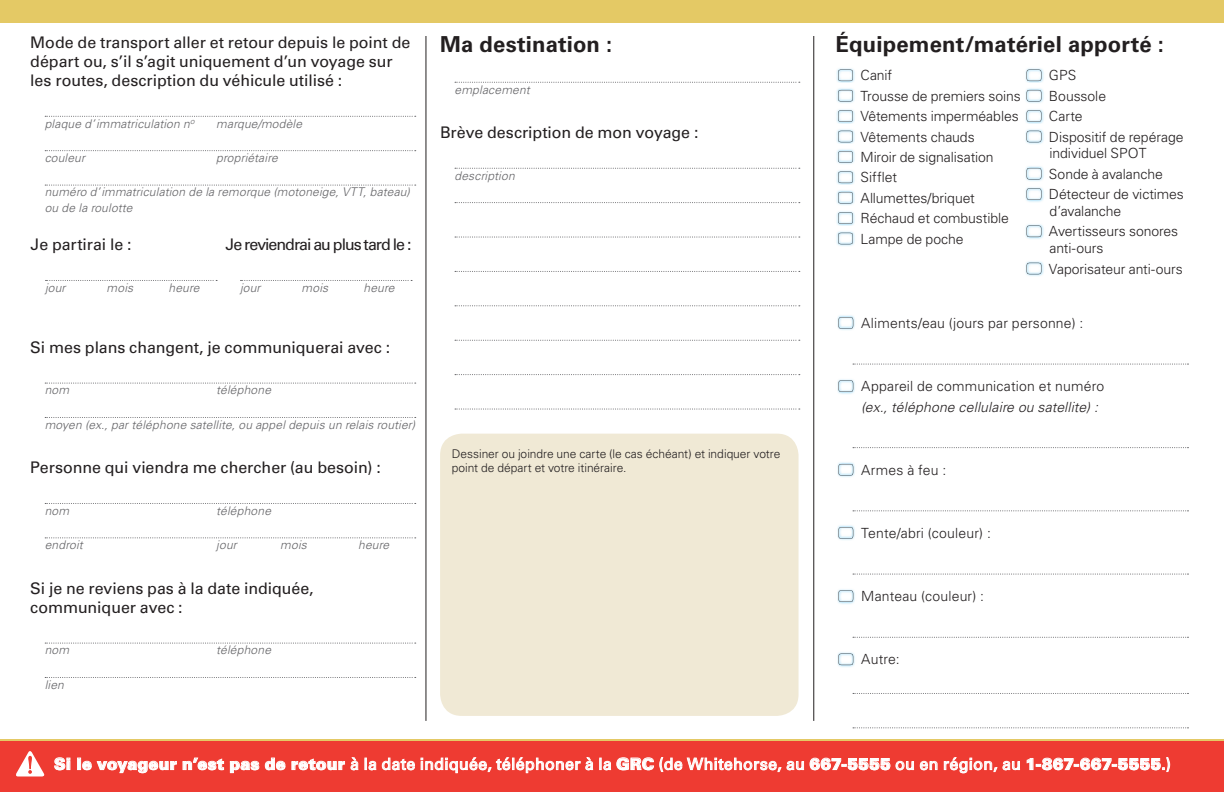
<style>
.page{position:relative;width:1224px;height:792px;background:#fff}
.page>*{position:absolute;margin:0;border:0;box-sizing:border-box;transform-origin:0 0}
.t1{font:700 22px "Univers LT Std";letter-spacing:.01em;color:#231f20}
.t2{font:16px/19.2px "Univers LT Std";letter-spacing:-.005em;color:#231f20}
.t3{font:16px "Univers LT Std";letter-spacing:.015em;color:#fff}
.t4{font:16px "Univers LT Std";letter-spacing:-.065em;color:#231f20}
.t5{font:300 14px/20.4px "Univers LT Std";letter-spacing:-.005em;color:#231f20}
.t6{font:300 14px "Univers LT Std";letter-spacing:.015em;color:#231f20}
.t7{font:italic 300 14px "Univers LT Std";letter-spacing:.01em;color:#231f20}
.t8{font:italic 300 12px/16px "Univers LT Std";letter-spacing:.015em;color:#636366}
.t9{font:300 12px/14.4px "Univers LT Std";color:#231f20}
.s1{font-weight:900}
</style>
<div class="page">
<div style="left:0;top:740px;width:1224px;height:52px;background:#ee3b32"></div>
<svg style="left:54px;top:757px;width:16px;height:13px"></svg>
<div style="left:77px;top:758px;width:4px;height:12px;border:1px solid #fff"></div>
<svg style="left:82px;top:761px;width:95px;height:12px"></svg>
<svg style="left:183px;top:758px;width:41px;height:12px"></svg>
<svg style="left:230px;top:761px;width:29px;height:12px"></svg>
<svg style="left:265px;top:758px;width:20px;height:12px"></svg>
<svg style="left:292px;top:759px;width:53px;height:11px"></svg>
<svg style="left:351px;top:757px;width:7px;height:13px"></svg>
<svg style="left:365px;top:758px;width:11px;height:12px"></svg>
<svg style="left:382px;top:758px;width:33px;height:12px"></svg>
<svg style="left:421px;top:757px;width:172px;height:16px"></svg>
<svg style="left:600px;top:757px;width:204px;height:15px"></svg>
<svg style="left:810px;top:758px;width:80px;height:12px"></svg>
<svg style="left:896px;top:761px;width:18px;height:9px"></svg>
<svg style="left:920px;top:761px;width:17px;height:9px"></svg>
<svg style="left:944px;top:757px;width:76px;height:16px"></svg>
<svg style="left:1027px;top:757px;width:143px;height:15px"></svg>
<svg style="left:16px;top:751px;width:29px;height:26px"></svg>
<div style="left:0;top:0;width:1224px;height:23px;background:#e4c965"></div>
<hr style="left:0;top:739px;width:1224px;height:2px;background:#e4c965">
<svg style="left:45px;top:116px;width:371px;height:1px"></svg>
<svg style="left:45px;top:150px;width:371px;height:1px"></svg>
<svg style="left:45px;top:185px;width:371px;height:1px"></svg>
<svg style="left:45px;top:383px;width:371px;height:1px"></svg>
<svg style="left:45px;top:417px;width:371px;height:1px"></svg>
<svg style="left:45px;top:503px;width:371px;height:1px"></svg>
<svg style="left:45px;top:537px;width:371px;height:1px"></svg>
<svg style="left:45px;top:643px;width:371px;height:1px"></svg>
<svg style="left:45px;top:677px;width:371px;height:1px"></svg>
<svg style="left:46px;top:280px;width:171px;height:1px"></svg>
<svg style="left:241px;top:280px;width:171px;height:1px"></svg>
<svg style="left:853px;top:364px;width:336px;height:1px"></svg>
<svg style="left:853px;top:447px;width:336px;height:1px"></svg>
<svg style="left:853px;top:510px;width:336px;height:1px"></svg>
<svg style="left:853px;top:574px;width:336px;height:1px"></svg>
<svg style="left:853px;top:637px;width:336px;height:1px"></svg>
<svg style="left:853px;top:693px;width:336px;height:1px"></svg>
<svg style="left:853px;top:727px;width:336px;height:1px"></svg>
<img style="left:837px;top:315px;width:18px;height:15px">
<svg style="left:838px;top:317px;width:15px;height:12px"></svg>
<img style="left:837px;top:379px;width:18px;height:15px">
<svg style="left:838px;top:380px;width:15px;height:12px"></svg>
<img style="left:837px;top:462px;width:18px;height:15px">
<svg style="left:838px;top:464px;width:15px;height:12px"></svg>
<img style="left:837px;top:525px;width:18px;height:15px">
<svg style="left:838px;top:527px;width:15px;height:12px"></svg>
<img style="left:837px;top:589px;width:18px;height:15px">
<svg style="left:838px;top:590px;width:15px;height:12px"></svg>
<img style="left:837px;top:652px;width:18px;height:15px">
<svg style="left:838px;top:654px;width:15px;height:11px"></svg>
<hr style="left:813px;top:36px;width:1px;height:685px;background:#231f20">
<hr style="left:426px;top:36px;width:1px;height:685px;background:#231f20">
<svg style="left:455px;top:82px;width:345px;height:1px"></svg>
<svg style="left:455px;top:168px;width:345px;height:1px"></svg>
<svg style="left:455px;top:202px;width:345px;height:1px"></svg>
<svg style="left:455px;top:237px;width:345px;height:1px"></svg>
<svg style="left:455px;top:271px;width:345px;height:1px"></svg>
<svg style="left:455px;top:305px;width:345px;height:1px"></svg>
<svg style="left:455px;top:340px;width:345px;height:1px"></svg>
<svg style="left:455px;top:374px;width:345px;height:1px"></svg>
<svg style="left:455px;top:409px;width:345px;height:1px"></svg>
<img style="left:836px;top:68px;width:19px;height:15px">
<svg style="left:838px;top:70px;width:15px;height:11px"></svg>
<img style="left:836px;top:88px;width:19px;height:15px">
<svg style="left:838px;top:90px;width:15px;height:11px"></svg>
<img style="left:836px;top:109px;width:19px;height:15px">
<svg style="left:838px;top:110px;width:15px;height:12px"></svg>
<img style="left:836px;top:129px;width:19px;height:15px">
<svg style="left:838px;top:131px;width:15px;height:11px"></svg>
<img style="left:836px;top:149px;width:19px;height:15px">
<svg style="left:838px;top:151px;width:15px;height:12px"></svg>
<img style="left:836px;top:170px;width:19px;height:15px">
<svg style="left:838px;top:172px;width:15px;height:11px"></svg>
<img style="left:836px;top:190px;width:19px;height:15px">
<svg style="left:838px;top:192px;width:15px;height:11px"></svg>
<img style="left:836px;top:211px;width:19px;height:15px">
<svg style="left:838px;top:212px;width:15px;height:12px"></svg>
<img style="left:836px;top:231px;width:19px;height:15px">
<svg style="left:838px;top:233px;width:15px;height:11px"></svg>
<img style="left:1025px;top:68px;width:19px;height:15px">
<svg style="left:1027px;top:70px;width:14px;height:11px"></svg>
<img style="left:1025px;top:88px;width:19px;height:15px">
<svg style="left:1027px;top:90px;width:14px;height:11px"></svg>
<img style="left:1025px;top:109px;width:19px;height:15px">
<svg style="left:1027px;top:110px;width:14px;height:12px"></svg>
<img style="left:1025px;top:129px;width:19px;height:15px">
<svg style="left:1027px;top:131px;width:14px;height:11px"></svg>
<img style="left:1025px;top:166px;width:19px;height:15px">
<svg style="left:1027px;top:168px;width:14px;height:11px"></svg>
<img style="left:1025px;top:187px;width:19px;height:15px">
<svg style="left:1027px;top:188px;width:14px;height:12px"></svg>
<img style="left:1025px;top:224px;width:19px;height:15px">
<svg style="left:1027px;top:226px;width:14px;height:11px"></svg>
<img style="left:1025px;top:261px;width:19px;height:15px">
<svg style="left:1027px;top:263px;width:14px;height:11px"></svg>
<div style="left:440px;top:434px;width:359px;height:282px;background:#f0e9d5;border-radius:22px"></div>
<p class="t2" style="left:30px;top:32px;width:382px">Mode de transport aller et retour depuis le point de départ ou, s’il s’agit uniquement d’un voyage sur les routes, description du véhicule utilisé :</p>
<p class="t8" style="left:45px;top:115px;width:151px">plaque d’immatriculation n<sup>o</sup></p>
<p class="t8" style="left:216px;top:115px;width:87px">marque/modèle</p>
<p class="t8" style="left:45px;top:150px;width:42px">couleur</p>
<p class="t8" style="left:216px;top:150px;width:63px">propriétaire</p>
<p class="t8" style="left:45px;top:184px;width:367px">numéro d’immatriculation de la remorque (motoneige, VTT, bateau) ou de la roulotte</p>
<p class="t2" style="left:31px;top:235px;width:102px">Je partirai le :</p>
<p class="t8" style="left:45px;top:280px;width:22px">jour</p>
<p class="t8" style="left:107px;top:280px;width:28px">mois</p>
<p class="t8" style="left:169px;top:280px;width:32px">heure</p>
<p class="t4" style="left:226px;top:235px;width:187px">Je reviendrai au plus tard le :</p>
<p class="t8" style="left:240px;top:280px;width:22px">jour</p>
<p class="t8" style="left:302px;top:280px;width:28px">mois</p>
<p class="t8" style="left:364px;top:280px;width:32px">heure</p>
<p class="t2" style="left:30px;top:338px;width:361px">Si mes plans changent, je communiquerai avec :</p>
<p class="t8" style="left:45px;top:382px;width:26px">nom</p>
<p class="t8" style="left:216px;top:382px;width:56px">téléphone</p>
<p class="t8" style="left:45px;top:417px;width:372px">moyen (ex., par téléphone satellite, ou appel depuis un relais routier)</p>
<p class="t2" style="left:30px;top:458px;width:352px">Personne qui viendra me chercher (au besoin) :</p>
<p class="t8" style="left:45px;top:503px;width:26px">nom</p>
<p class="t8" style="left:216px;top:503px;width:56px">téléphone</p>
<p class="t8" style="left:45px;top:537px;width:40px">endroit</p>
<p class="t8" style="left:216px;top:537px;width:22px">jour</p>
<p class="t8" style="left:280px;top:537px;width:28px">mois</p>
<p class="t8" style="left:358px;top:537px;width:32px">heure</p>
<p class="t2" style="left:30px;top:578px;width:285px">Si je ne reviens pas à la date indiquée, communiquer avec :</p>
<p class="t8" style="left:45px;top:642px;width:26px">nom</p>
<p class="t8" style="left:216px;top:642px;width:56px">téléphone</p>
<p class="t8" style="left:45px;top:677px;width:21px">lien</p>
<h1 class="t1" style="left:440px;top:31px;width:174px">Ma destination :</h1>
<p class="t8" style="left:454px;top:81px;width:77px">emplacement</p>
<p class="t2" style="left:440px;top:123px;width:260px">Brève description de mon voyage :</p>
<p class="t8" style="left:454px;top:167px;width:62px">description</p>
<p class="t9" style="left:452px;top:446px;width:330px">Dessiner ou joindre une carte (le cas échéant) et indiquer votre point de départ et votre itinéraire.</p>
<h1 class="t1" style="left:836px;top:31px;width:330px">Équipement/matériel apporté :</h1>
<p class="t5" style="left:860px;top:65px;width:162px">Canif<br>Trousse de premiers soins<br>Vêtements imperméables<br>Vêtements chauds<br>Miroir de signalisation<br>Sifflet<br>Allumettes/briquet<br>Réchaud et combustible<br>Lampe de poche</p>
<p class="t5" style="left:1049px;top:65px;width:136px">GPS<br>Boussole<br>Carte<br>Dispositif de repérage</p>
<p class="t5" style="left:1049px;top:143px;width:136px">individuel SPOT<br>Sonde à avalanche<br>Détecteur de victimes</p>
<p class="t5" style="left:1049px;top:201px;width:131px">d’avalanche<br>Avertisseurs sonores</p>
<p class="t5" style="left:1049px;top:238px;width:135px">anti-ours<br>Vaporisateur anti-ours</p>
<p class="t6" style="left:861px;top:315px;width:224px">Aliments/eau (jours par personne) :</p>
<p class="t5" style="left:861px;top:376px;width:245px">Appareil de communication et numéro</p>
<p class="t7" style="left:861px;top:398px;width:238px">(ex., téléphone cellulaire ou satellite) :</p>
<p class="t6" style="left:861px;top:461px;width:87px">Armes à feu :</p>
<p class="t6" style="left:861px;top:525px;width:131px">Tente/abri (couleur) :</p>
<p class="t5" style="left:861px;top:586px;width:125px">Manteau (couleur) :</p>
<p class="t5" style="left:861px;top:649px;width:40px">Autre:</p>
<p class="t3" style="left:54px;top:754px;width:1118px"><span class="s1">Si le voyageur n’est pas de retour</span> à la date indiquée, téléphoner à la <span class="s1">GRC</span> (de Whitehorse, au <span class="s1">667-5555</span> ou en région, au <span class="s1">1-867-667-5555</span>.)</p>
</div>
